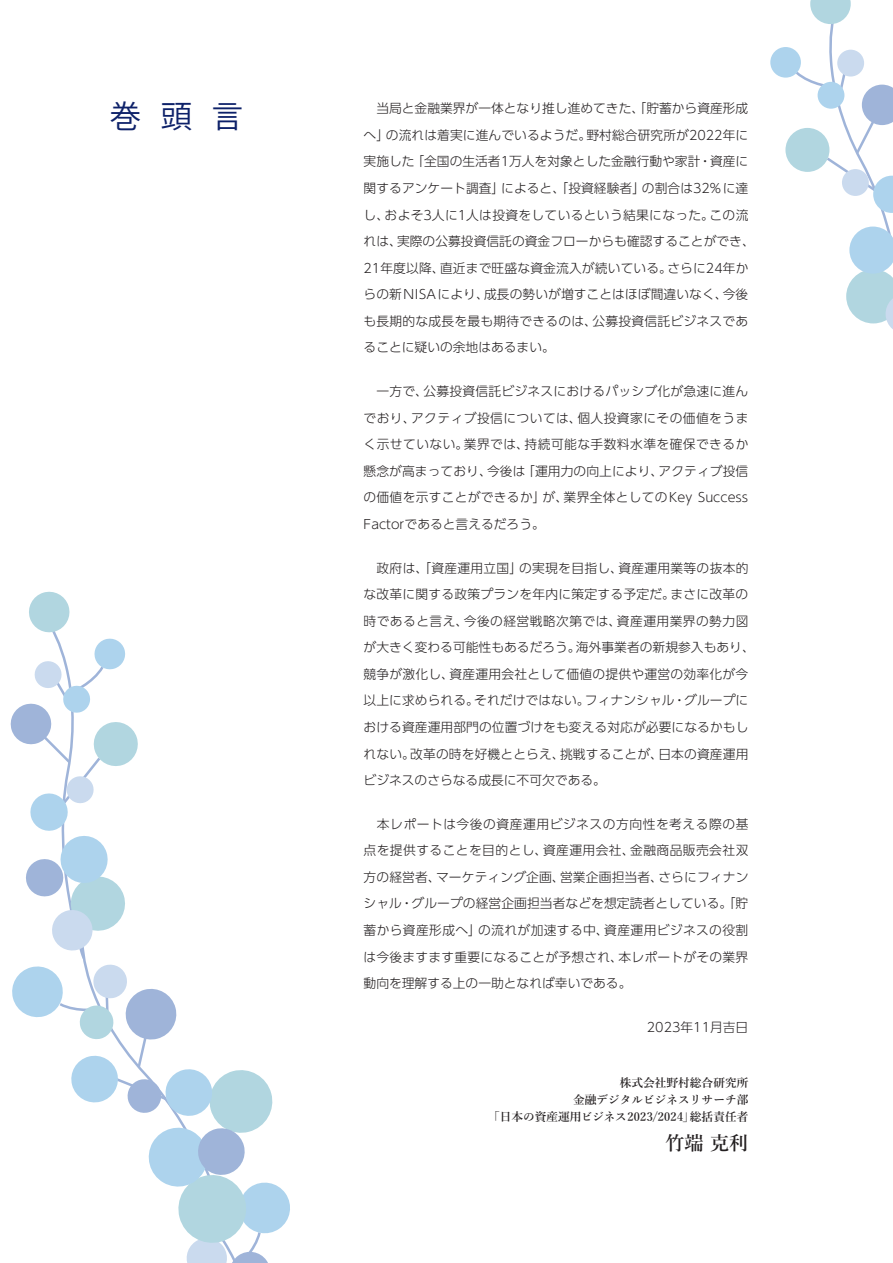
<style>
.page{position:relative;width:893px;height:1263px;background:#fff}
.page>*{position:absolute;margin:0;border:0;box-sizing:border-box;transform-origin:0 0}
.t1{font:600 31.95px "Noto Sans CJ Kjp";color:#0d2169}
.t2{font:600 19.2px "Yu Min";color:#231f20}
.t3{font:300 12.75px/26.5px "UD Shin Go Pro";letter-spacing:.005em;color:#231f20}
.t4{font:600 11.7px/17px "Yu Min";color:#231f20;text-align:right}
</style>
<div class="page">
<svg style="left:11px;top:592px;width:279px;height:671px"></svg>
<svg style="left:785px;top:128px;width:45px;height:44px"></svg>
<div style="left:770px;top:47px;width:31px;height:31px;background:#add3ed;border-radius:50%"></div>
<svg style="left:796px;top:0;width:97px;height:329px"></svg>
<h1 class="t1" style="left:109px;top:98px;width:135px">巻頭言</h1>
<p class="t3" style="left:364px;top:95px;width:393px">　当局と金融業界が一体となり推し進めてきた、「貯蓄から資産形成へ」の流れは着実に進んでいるようだ。野村総合研究所が2022年に実施した「全国の生活者1万人を対象とした金融行動や家計・資産に関するアンケート調査」によると、「投資経験者」の割合は32%に達し、およそ3人に1人は投資をしているという結果になった。この流れは、実際の公募投資信託の資金フローからも確認することができ、21年度以降、直近まで旺盛な資金流入が続いている。さらに24年からの新NISAにより、成長の勢いが増すことはほぼ間違いなく、今後も長期的な成長を最も期待できるのは、公募投資信託ビジネスであることに疑いの余地はあるまい。</p>
<p class="t3" style="left:364px;top:377px;width:386px;text-align:justify">　一方で、公募投資信託ビジネスにおけるパッシブ化が急速に進んでおり、アクティブ投信については、個人投資家にその価値をうまく示せていない。業界では、持続可能な手数料水準を確保できるか懸念が高まっており、今後は「運用力の向上により、アクティブ投信の価値を示すことができるか」が、業界全体としてのKey Success Factorであると言えるだろう。</p>
<p class="t3" style="left:364px;top:554px;width:393px">　政府は、「資産運用立国」の実現を目指し、資産運用業等の抜本的な改革に関する政策プランを年内に策定する予定だ。まさに改革の時であると言え、今後の経営戦略次第では、資産運用業界の勢力図が大きく変わる可能性もあるだろう。海外事業者の新規参入もあり、競争が激化し、資産運用会社として価値の提供や運営の効率化が今以上に求められる。それだけではない。フィナンシャル・グループにおける資産運用部門の位置づけをも変える対応が必要になるかもしれない。改革の時を好機ととらえ、挑戦することが、日本の資産運用ビジネスのさらなる成長に不可欠である。</p>
<p class="t3" style="left:364px;top:810px;width:386px;text-align:justify">　本レポートは今後の資産運用ビジネスの方向性を考える際の基点を提供することを目的とし、資産運用会社、金融商品販売会社双方の経営者、マーケティング企画、営業企画担当者、さらにフィナンシャル・グループの経営企画担当者などを想定読者としている。「貯蓄から資産形成へ」の流れが加速する中、資産運用ビジネスの役割は今後ますます重要になることが予想され、本レポートがその業界動向を理解する上の一助となれば幸いである。</p>
<p class="t3" style="left:647px;top:1013px;width:103px">2023年11月吉日</p>
<p class="t4" style="left:488px;top:1074px;width:262px">株式会社野村総合研究所<br>金融デジタルビジネスリサーチ部<br>「日本の資産運用ビジネス2023/2024」総括責任者</p>
<h2 class="t2" style="left:665px;top:1132px;width:84px">竹端 克利</h2>
</div>
